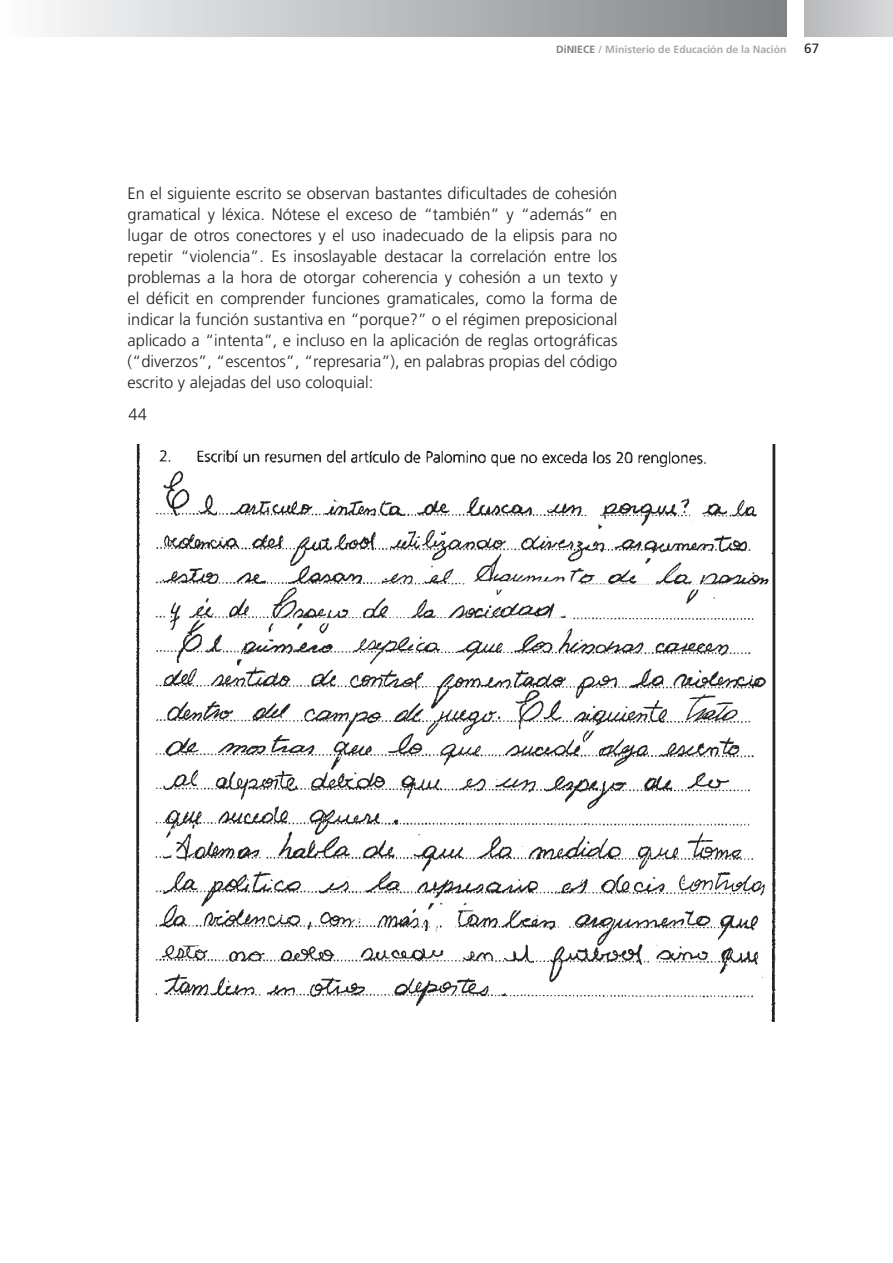
<style>
.page{position:relative;width:893px;height:1263px;background:#fff}
.page>*{position:absolute;margin:0;border:0;box-sizing:border-box;transform-origin:0 0}
.t1{font:300 16.5px/21px "Frutiger";color:#231f20;text-align:justify}
.t2{font:13.5px "Frutiger";color:#231f20}
.t3{font:700 10.5px "Frutiger";color:#a8a9ad}
.s1{color:#808285}
</style>
<div class="page">
<div style="left:805px;top:0;width:88px;height:37px;background:linear-gradient(to right,#b7b9ba,#d9d9db)"></div>
<div style="left:1px;top:0;width:786px;height:37px;background:linear-gradient(to right,#fbfbfc,#7e8084)"></div>
<img style="left:135px;top:444px;width:641px;height:577px">
<p class="t3" style="left:556px;top:44px;width:232px"><span class="s1">DiNIECE</span> / Ministerio de Educación de la Nación</p>
<p class="t2" style="left:804px;top:41px;width:17px">67</p>
<p class="t1" style="left:128px;top:183px;width:491px">En el siguiente escrito se observan bastantes dificultades de cohesión gramatical y léxica. Nótese el exceso de “también” y “además” en lugar de otros conectores y el uso inadecuado de la elipsis para no repetir “violencia”. Es insoslayable destacar la correlación entre los problemas a la hora de otorgar coherencia y cohesión a un texto y el déficit en comprender funciones gramaticales, como la forma de indicar la función sustantiva en “porque?” o el régimen preposicional aplicado a “intenta”, e incluso en la aplicación de reglas ortográficas (“diverzos”, “escentos”, “represaria”), en palabras propias del código escrito y alejadas del uso coloquial:</p>
<p class="t1" style="left:129px;top:404px;width:20px">44</p>
</div>
